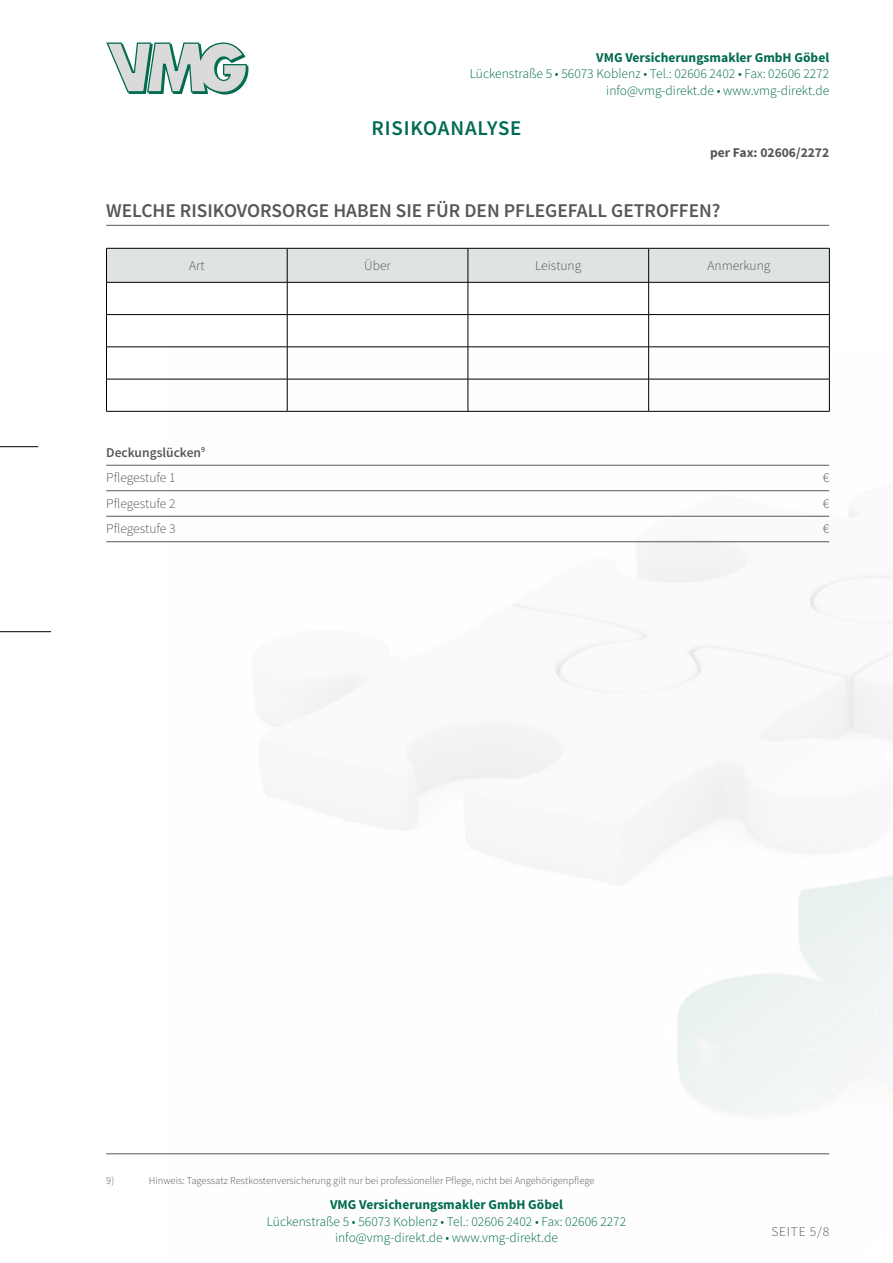
<style>
.page{position:relative;width:893px;height:1263px;background:#fff}
.page>*{position:absolute;margin:0;border:0;box-sizing:border-box;transform-origin:0 0}
.t1{font:600 21px "Source Sans Pro";letter-spacing:.04em;color:#006b50}
.t2{font:600 19.5px "Source Sans Pro";color:#575756}
.t3{font:300 13.5px/16.5px "Source Sans Pro";color:#006b50;text-align:center}
.t4{font:700 13.5px "Source Sans Pro";color:#006b50}
.t5{font:300 13.5px "Source Sans Pro";color:#575756}
.t6{font:600 13.5px/25.5px "Source Sans Pro";color:#575756}
.t7{font:700 13.5px "Source Sans Pro";color:#575756}
.t8{font:300 10.5px "Source Sans Pro";color:#575756}
.s1{font-weight:300}
</style>
<div class="page">
<img style="left:166px;top:349px;width:727px;height:806px">
<svg style="left:106px;top:43px;width:142px;height:52px"></svg>
<hr style="left:0;top:631px;width:51px;height:1px;background:#000">
<hr style="left:0;top:446px;width:38px;height:1px;background:#000">
<hr style="left:106px;top:225px;width:723px;height:1px;background:#575756">
<hr style="left:106px;top:465px;width:723px;height:1px;background:#575756">
<hr style="left:106px;top:490px;width:723px;height:1px;background:#575756">
<hr style="left:106px;top:516px;width:723px;height:1px;background:#575756">
<hr style="left:106px;top:541px;width:723px;height:1px;background:#575756">
<hr style="left:106px;top:1153px;width:723px;height:1px;background:#575756">
<div style="left:107px;top:249px;width:722px;height:33px;background:#dee4e0"></div>
<hr style="left:106px;top:248px;width:181px;height:1px;background:#000">
<hr style="left:106px;top:248px;width:1px;height:34px;background:#000">
<hr style="left:287px;top:248px;width:181px;height:1px;background:#000">
<hr style="left:287px;top:248px;width:1px;height:34px;background:#000">
<hr style="left:468px;top:248px;width:181px;height:1px;background:#000">
<hr style="left:468px;top:248px;width:1px;height:34px;background:#000">
<hr style="left:649px;top:248px;width:181px;height:1px;background:#000">
<hr style="left:648px;top:248px;width:1px;height:34px;background:#000">
<hr style="left:829px;top:248px;width:1px;height:34px;background:#000">
<hr style="left:106px;top:282px;width:181px;height:1px;background:#000">
<hr style="left:106px;top:282px;width:1px;height:32px;background:#000">
<hr style="left:287px;top:282px;width:181px;height:1px;background:#000">
<hr style="left:287px;top:282px;width:1px;height:32px;background:#000">
<hr style="left:468px;top:282px;width:181px;height:1px;background:#000">
<hr style="left:468px;top:282px;width:1px;height:32px;background:#000">
<hr style="left:649px;top:282px;width:181px;height:1px;background:#000">
<hr style="left:648px;top:282px;width:1px;height:32px;background:#000">
<hr style="left:829px;top:282px;width:1px;height:32px;background:#000">
<hr style="left:106px;top:314px;width:181px;height:1px;background:#000">
<hr style="left:106px;top:315px;width:1px;height:32px;background:#000">
<hr style="left:287px;top:314px;width:181px;height:1px;background:#000">
<hr style="left:287px;top:315px;width:1px;height:32px;background:#000">
<hr style="left:468px;top:314px;width:181px;height:1px;background:#000">
<hr style="left:468px;top:315px;width:1px;height:32px;background:#000">
<hr style="left:649px;top:314px;width:181px;height:1px;background:#000">
<hr style="left:648px;top:315px;width:1px;height:32px;background:#000">
<hr style="left:829px;top:315px;width:1px;height:32px;background:#000">
<hr style="left:106px;top:347px;width:181px;height:1px;background:#000">
<hr style="left:106px;top:347px;width:1px;height:32px;background:#000">
<hr style="left:287px;top:347px;width:181px;height:1px;background:#000">
<hr style="left:287px;top:347px;width:1px;height:32px;background:#000">
<hr style="left:468px;top:347px;width:181px;height:1px;background:#000">
<hr style="left:468px;top:347px;width:1px;height:32px;background:#000">
<hr style="left:649px;top:347px;width:181px;height:1px;background:#000">
<hr style="left:648px;top:347px;width:1px;height:32px;background:#000">
<hr style="left:829px;top:347px;width:1px;height:32px;background:#000">
<hr style="left:106px;top:379px;width:181px;height:1px;background:#000">
<hr style="left:106px;top:379px;width:1px;height:32px;background:#000">
<hr style="left:287px;top:379px;width:181px;height:1px;background:#000">
<hr style="left:287px;top:379px;width:1px;height:32px;background:#000">
<hr style="left:468px;top:379px;width:181px;height:1px;background:#000">
<hr style="left:468px;top:379px;width:1px;height:32px;background:#000">
<hr style="left:649px;top:379px;width:181px;height:1px;background:#000">
<hr style="left:648px;top:379px;width:1px;height:32px;background:#000">
<hr style="left:829px;top:379px;width:1px;height:32px;background:#000">
<hr style="left:106px;top:411px;width:181px;height:1px;background:#000">
<hr style="left:287px;top:411px;width:181px;height:1px;background:#000">
<hr style="left:468px;top:411px;width:181px;height:1px;background:#000">
<hr style="left:649px;top:411px;width:181px;height:1px;background:#000">
<p class="t4" style="left:596px;top:48px;width:234px">VMG Versicherungsmakler GmbH Göbel</p>
<p class="t3" style="left:470px;top:65px;width:361px;text-align:right">Lückenstraße 5 • 56073 Koblenz • Tel.: 02606 2402 • Fax: 02606 2272 info@vmg-direkt.de • www.vmg-direkt.de</p>
<h1 class="t1" style="left:371px;top:115px;width:152px">RISIKOANALYSE</h1>
<p class="t7" style="left:710px;top:144px;width:121px">per Fax: 02606/2272</p>
<h2 class="t2" style="left:106px;top:198px;width:616px">WELCHE RISIKOVORSORGE HABEN SIE FÜR DEN PFLEGEFALL GETROFFEN?</h2>
<p class="t5" style="left:189px;top:258px;width:17px">Art</p>
<p class="t5" style="left:364px;top:258px;width:28px">Über</p>
<p class="t5" style="left:535px;top:258px;width:48px">Leistung</p>
<p class="t5" style="left:707px;top:258px;width:64px">Anmerkung</p>
<p class="t6" style="left:106px;top:440px;width:100px">Deckungslücken<sup>9<br></sup><span class="s1">Pflegestufe 1</span></p>
<p class="t5" style="left:823px;top:469px;width:8px">€</p>
<p class="t5" style="left:106px;top:495px;width:71px">Pflegestufe 2</p>
<p class="t5" style="left:823px;top:495px;width:8px">€</p>
<p class="t5" style="left:106px;top:520px;width:71px">Pflegestufe 3</p>
<p class="t5" style="left:823px;top:520px;width:8px">€</p>
<p class="t8" style="left:106px;top:1174px;width:9px">9)</p>
<p class="t8" style="left:149px;top:1174px;width:447px">Hinweis: Tagessatz Restkostenversicherung gilt nur bei professioneller Pflege, nicht bei Angehörigenpflege</p>
<p class="t4" style="left:330px;top:1196px;width:234px">VMG Versicherungsmakler GmbH Göbel</p>
<p class="t3" style="left:267px;top:1213px;width:361px">Lückenstraße 5 • 56073 Koblenz • Tel.: 02606 2402 • Fax: 02606 2272 info@vmg-direkt.de • www.vmg-direkt.de</p>
<p class="t5" style="left:771px;top:1223px;width:59px">SEITE 5/8</p>
</div>
